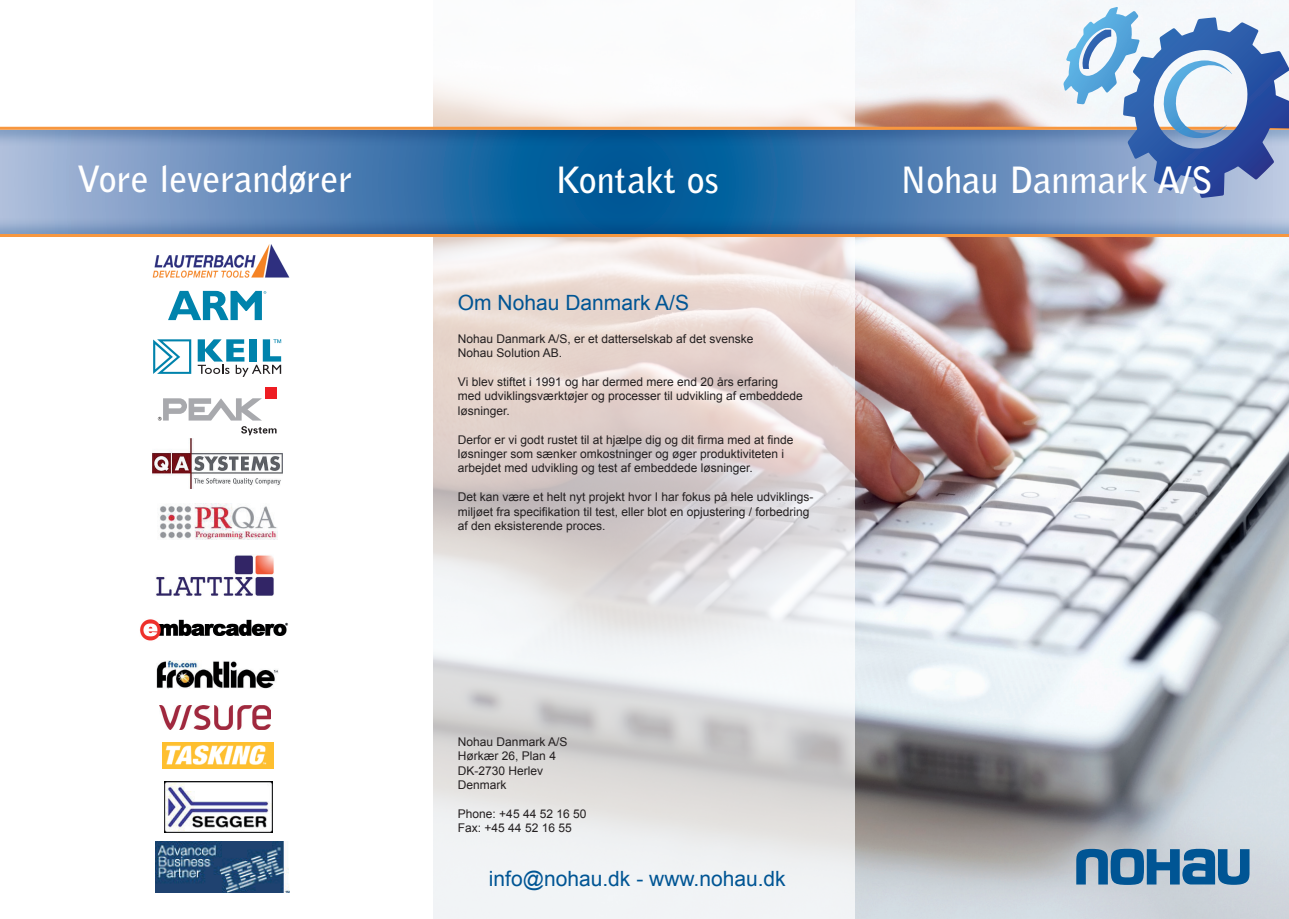
<style>
.page{position:relative;width:1289px;height:919px;background:#fff}
.page>*{position:absolute;margin:0;border:0;box-sizing:border-box;transform-origin:0 0}
.t1{font:700 36px "Bell Gothic";color:#fff}
.t2{font:21px "Arial";color:#005594}
.t3{font:12px/14.4px "Arial";color:#231f20}
</style>
<div class="page">
<img style="left:434px;top:0;width:854px;height:918px">
<div style="left:0;top:127px;width:1288px;height:108px;background:#005594;opacity:.28"></div>
<hr style="left:0;top:127px;width:1288px;height:3px;background:#f7973f">
<hr style="left:0;top:234px;width:1288px;height:3px;background:#f7973f">
<svg style="left:1063px;top:7px;width:225px;height:191px"></svg>
<img style="left:152px;top:244px;width:138px;height:34px">
<svg style="left:168px;top:291px;width:98px;height:29px"></svg>
<svg style="left:153px;top:339px;width:38px;height:35px"></svg>
<svg style="left:198px;top:339px;width:83px;height:38px"></svg>
<svg style="left:241px;top:426px;width:35px;height:9px"></svg>
<div style="left:265px;top:387px;width:11px;height:11px;background:#ee1d23"></div>
<svg style="left:158px;top:398px;width:104px;height:22px"></svg>
<img style="left:152px;top:438px;width:130px;height:50px">
<img style="left:160px;top:503px;width:117px;height:36px">
<img style="left:140px;top:619px;width:149px;height:22px">
<img style="left:156px;top:660px;width:122px;height:28px">
<img style="left:159px;top:705px;width:111px;height:24px">
<img style="left:156px;top:841px;width:133px;height:51px">
<img style="left:165px;top:781px;width:107px;height:51px">
<img style="left:163px;top:742px;width:111px;height:26px">
<img style="left:156px;top:555px;width:118px;height:41px">
<svg style="left:1076px;top:848px;width:173px;height:36px;background:#4981ab"></svg>
<h1 class="t1" style="left:77px;top:157px;width:277px">Vore leverandører</h1>
<h1 class="t1" style="left:555px;top:158px;width:165px">Kontakt os</h1>
<h1 class="t1" style="left:900px;top:158px;width:314px">Nohau Danmark A/S</h1>
<h2 class="t2" style="left:458px;top:289px;width:233px">Om Nohau Danmark A/S</h2>
<p class="t3" style="left:458px;top:331px;width:297px">Nohau Danmark A/S, er et datterselskab af det svenske<br>Nohau Solution AB.</p>
<p class="t3" style="left:458px;top:374px;width:346px">Vi blev stiftet i 1991 og har dermed mere end 20 års erfaring med udviklingsværktøjer og processer til udvikling af embeddede løsninger.</p>
<p class="t3" style="left:458px;top:432px;width:337px">Derfor er vi godt rustet til at hjælpe dig og dit firma med at finde løsninger som sænker omkostninger og øger produktiviteten i arbejdet med udvikling og test af embeddede løsninger.</p>
<p class="t3" style="left:458px;top:490px;width:357px">Det kan være et helt nyt projekt hvor I har fokus på hele udviklings&shy;miljøet fra specifikation til test, eller blot en opjustering / forbedring af den eksisterende proces.</p>
<p class="t3" style="left:458px;top:734px;width:111px">Nohau Danmark A/S<br>Hørkær 26, Plan 4<br>DK-2730 Herlev<br>Denmark</p>
<p class="t3" style="left:458px;top:806px;width:130px">Phone: +45 44 52 16 50<br>Fax: +45 44 52 16 55</p>
<h2 class="t2" style="left:489px;top:865px;width:298px">info@nohau.dk - www.nohau.dk</h2>
</div>
